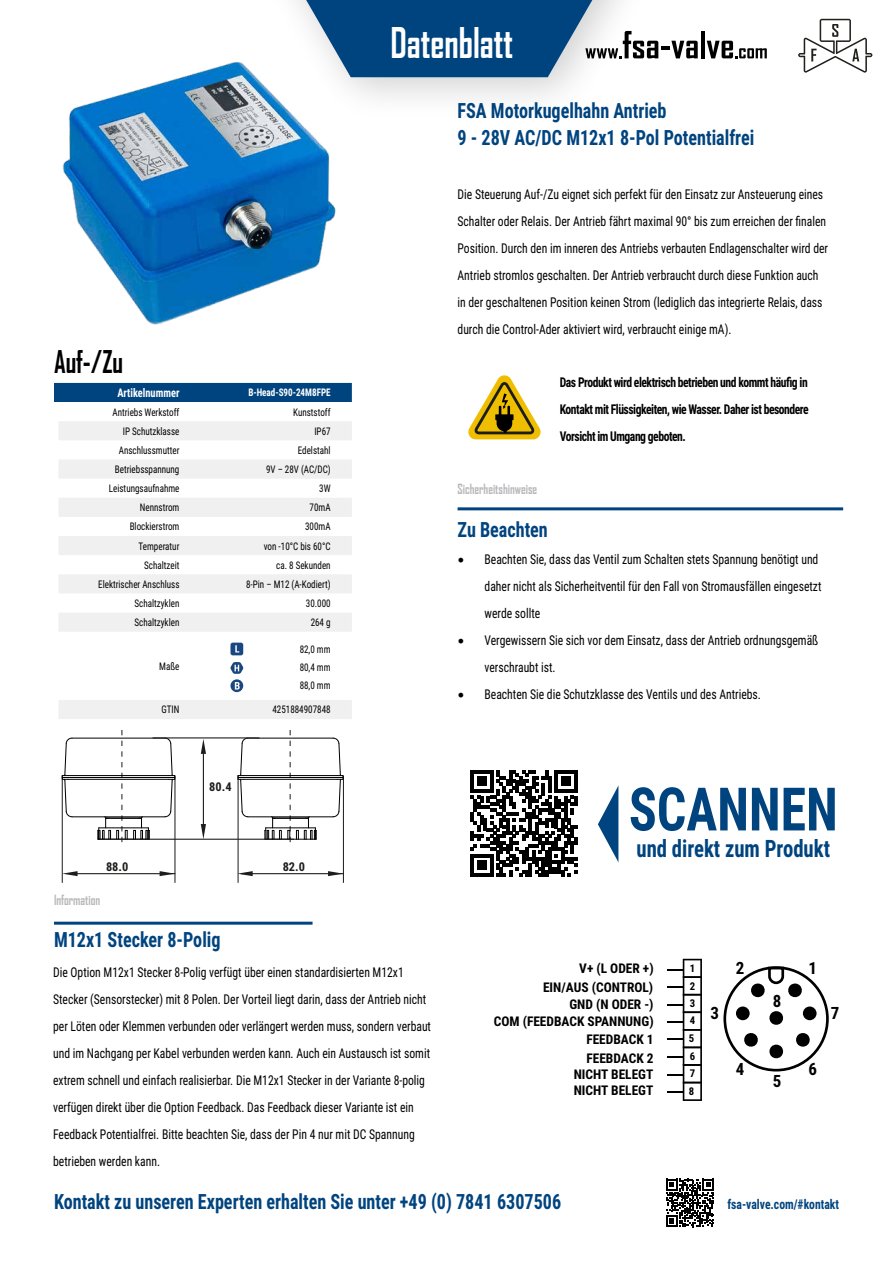
<style>
.page{position:relative;width:893px;height:1263px;background:#fff}
.page>*{position:absolute;margin:0;border:0;box-sizing:border-box;transform-origin:0 0}
.t1{font:700 60px "Roboto Condensed";color:#00447f;scale:.86 1}
.t2{font:700 40.5px "Agency FB";color:#fff;scale:.86 1}
.t3{font:700 30px "Agency FB";color:#000;scale:.86 1}
.t4{font:700 24px "Roboto Condensed";color:#00447f;scale:.86 1}
.t5{font:700 21px/27px "Roboto Condensed";color:#00447f;scale:.86 1}
.t6{font:700 16.95px "Roboto Condensed";color:#000}
.t7{font:13.5px/27px "Roboto Condensed";color:#000;scale:.86 1}
.t8{font:700 13.5px/27px "Roboto Condensed";letter-spacing:-.04em;color:#000;text-align:justify;scale:.86 1}
.t9{font:700 13.5px "Agency FB";color:#b8b7ba;scale:.86 1}
.t10{font:700 13.5px "Roboto Condensed";color:#00447f;scale:.86 1}
.t11{font:700 13.35px/18.5px "Roboto Condensed";color:#000}
.t12{font:700 12.15px "Roboto Condensed";color:#1d1d1b}
.t13{font:700 12px "Roboto Condensed";color:#fff;scale:.86 1}
.t14{font:700 10.65px "Roboto Condensed";color:#000}
.t15{font:10.5px/18px "Roboto Condensed";color:#000;text-align:justify;scale:.86 1}
.t16{font:700 10.5px "Roboto Condensed";color:#fff;scale:.86 1}
.s1{font-family:"Minion Pro";font-size:18px}
</style>
<div class="page">
<img style="left:62px;top:64px;width:274px;height:261px">
<svg style="left:470px;top:770px;width:107px;height:107px"></svg>
<svg style="left:598px;top:786px;width:20px;height:76px"></svg>
<svg style="left:468px;top:375px;width:73px;height:64px"></svg>
<hr style="left:458px;top:507px;width:385px;height:3px;background:#00447f">
<hr style="left:701px;top:31px;width:4px;height:27px;background:#000">
<svg style="left:707px;top:41px;width:60px;height:17px"></svg>
<svg style="left:798px;top:19px;width:74px;height:54px"></svg>
<div style="left:227px;top:0;width:461px;height:122px;background:#000;opacity:.19"></div>
<svg style="left:306px;top:0;width:392px;height:77px"></svg>
<svg style="left:666px;top:1179px;width:48px;height:48px"></svg>
<div style="left:54px;top:383px;width:298px;height:19px;background:#00447f"></div>
<svg style="left:59px;top:421px;width:293px;height:298px"></svg>
<svg style="left:230px;top:643px;width:13px;height:12px"></svg>
<svg style="left:230px;top:662px;width:13px;height:30px"></svg>
<hr style="left:54px;top:922px;width:259px;height:3px;background:#00447f">
<svg style="left:667px;top:959px;width:35px;height:142px"></svg>
<div style="left:723px;top:966px;width:106px;height:105px;border:3px solid #000;border-radius:50%"></div>
<div style="left:736px;top:1006px;width:14px;height:14px;background:#000;border-radius:50%"></div>
<div style="left:803px;top:1006px;width:13px;height:14px;background:#000;border-radius:50%"></div>
<svg style="left:796px;top:1033px;width:14px;height:14px"></svg>
<svg style="left:769px;top:1011px;width:15px;height:14px"></svg>
<svg style="left:769px;top:1044px;width:15px;height:15px"></svg>
<svg style="left:744px;top:1033px;width:14px;height:14px"></svg>
<svg style="left:750px;top:966px;width:53px;height:32px"></svg>
<hr style="left:343px;top:776px;width:1px;height:106px;background:#1d1d1b">
<hr style="left:238px;top:776px;width:1px;height:106px;background:#1d1d1b">
<hr style="left:241px;top:873px;width:102px;height:1px;background:#1d1d1b">
<svg style="left:328px;top:871px;width:15px;height:5px"></svg>
<svg style="left:237px;top:871px;width:16px;height:5px"></svg>
<hr style="left:174px;top:776px;width:1px;height:106px;background:#1d1d1b">
<hr style="left:62px;top:776px;width:1px;height:106px;background:#1d1d1b">
<hr style="left:73px;top:873px;width:102px;height:1px;background:#1d1d1b">
<svg style="left:160px;top:871px;width:15px;height:5px"></svg>
<svg style="left:62px;top:871px;width:16px;height:5px"></svg>
<hr style="left:72px;top:816px;width:93px;height:1px;background:#000">
<hr style="left:68px;top:779px;width:101px;height:1px;background:#000">
<hr style="left:72px;top:738px;width:93px;height:1px;background:#000">
<svg style="left:164px;top:738px;width:12px;height:80px"></svg>
<svg style="left:61px;top:737px;width:12px;height:81px"></svg>
<hr style="left:68px;top:775px;width:101px;height:1px;background:#000">
<hr style="left:68px;top:777px;width:101px;height:1px;background:#000">
<svg style="left:97px;top:730px;width:53px;height:113px"></svg>
<hr style="left:248px;top:816px;width:85px;height:1px;background:#000">
<hr style="left:244px;top:779px;width:93px;height:1px;background:#000">
<hr style="left:248px;top:738px;width:85px;height:1px;background:#000">
<svg style="left:332px;top:737px;width:12px;height:81px"></svg>
<svg style="left:237px;top:738px;width:12px;height:80px"></svg>
<hr style="left:244px;top:775px;width:93px;height:1px;background:#000">
<hr style="left:244px;top:777px;width:93px;height:1px;background:#000">
<svg style="left:264px;top:730px;width:53px;height:113px"></svg>
<hr style="left:153px;top:737px;width:106px;height:1px;background:#1d1d1b">
<hr style="left:100px;top:839px;width:194px;height:1px;background:#1d1d1b">
<hr style="left:203px;top:754px;width:1px;height:76px;background:#1d1d1b">
<svg style="left:201px;top:739px;width:5px;height:15px"></svg>
<svg style="left:201px;top:824px;width:5px;height:15px"></svg>
<h2 class="t2" style="left:391px;top:18px;width:144px">Datenblatt</h2>
<h3 class="t3" style="left:54px;top:343px;width:82px">Auf-/Zu</h3>
<p class="t13" style="left:117px;top:384px;width:74px">Artikelnummer</p>
<p class="t16" style="left:248px;top:385px;width:97px">B-Head-S90-24M8FPE</p>
<p class="t15" style="left:113px;top:402px;width:79px">Antriebs Werkstoff</p>
<p class="t15" style="left:293px;top:402px;width:45px">Kunststoff</p>
<p class="t15" style="left:123px;top:422px;width:67px">IP Schutzklasse</p>
<p class="t15" style="left:314px;top:422px;width:20px">IP67</p>
<p class="t15" style="left:119px;top:441px;width:72px">Anschlussmutter</p>
<p class="t15" style="left:298px;top:441px;width:40px">Edelstahl</p>
<p class="t15" style="left:115px;top:460px;width:76px">Betriebsspannung</p>
<p class="t15" style="left:266px;top:460px;width:77px">9V – 28V (AC/DC)</p>
<p class="t15" style="left:109px;top:479px;width:84px">Leistungsaufnahme</p>
<p class="t15" style="left:319px;top:479px;width:15px">3W</p>
<p class="t15" style="left:140px;top:498px;width:47px">Nennstrom</p>
<p class="t15" style="left:310px;top:498px;width:26px">70mA</p>
<p class="t15" style="left:130px;top:517px;width:59px">Blockierstrom</p>
<p class="t15" style="left:305px;top:517px;width:31px">300mA</p>
<p class="t15" style="left:139px;top:536px;width:49px">Temperatur</p>
<p class="t15" style="left:264px;top:536px;width:79px">von -10°C bis 60°C</p>
<p class="t15" style="left:144px;top:555px;width:42px">Schaltzeit</p>
<p class="t15" style="left:276px;top:555px;width:65px">ca. 8 Sekunden</p>
<p class="t15" style="left:98px;top:575px;width:96px">Elektrischer Anschluss</p>
<p class="t15" style="left:246px;top:575px;width:100px">8-Pin – M12 (A-Kodiert)</p>
<p class="t15" style="left:135px;top:594px;width:54px">Schaltzyklen</p>
<p class="t15" style="left:306px;top:594px;width:30px">30.000</p>
<p class="t15" style="left:135px;top:613px;width:54px">Schaltzyklen</p>
<p class="t15" style="left:311px;top:613px;width:25px">264 g</p>
<p class="t15" style="left:159px;top:657px;width:25px">Maße</p>
<p class="t15" style="left:300px;top:640px;width:37px">82,0 mm 80,4 mm 88,0 mm</p>
<p class="t15" style="left:161px;top:700px;width:22px">GTIN</p>
<p class="t15" style="left:272px;top:700px;width:69px">4251884907848</p>
<h3 class="t5" style="left:458px;top:96px;width:347px">FSA Motorkugelhahn Antrieb<br>9 - 28V AC/DC M12x1 8-Pol Potentialfrei</h3>
<p class="t7" style="left:458px;top:180px;width:432px">Die Steuerung Auf-/Zu eignet sich perfekt für den Einsatz zur Ansteuerung eines Schalter oder Relais. Der Antrieb fährt maximal 90° bis zum erreichen der finalen Position. Durch den im inneren des Antriebs verbauten Endlagenschalter wird der Antrieb stromlos geschalten. Der Antrieb verbraucht durch diese Funktion auch in der geschaltenen Position keinen Strom (lediglich das integrierte Relais, dass durch die Control-Ader aktiviert wird, verbraucht einige mA).</p>
<p class="t8" style="left:560px;top:368px;width:291px">Das Produkt wird elektrisch betrieben und kommt häufig in Kontakt mit Flüssigkeiten, wie Wasser. Daher ist besondere Vorsicht im Umgang geboten.</p>
<p class="t9" style="left:458px;top:481px;width:94px">Sicherheitshinweise</p>
<h3 class="t5" style="left:458px;top:516px;width:107px">Zu Beachten</h3>
<p class="t7" style="left:485px;top:546px;width:393px;text-indent:-27px"><span class="s1">•</span> Beachten Sie, dass das Ventil zum Schalten stets Spannung benötigt und daher nicht als Sicherheitventil für den Fall von Stromausfällen eingesetzt werde sollte</p>
<p class="t7" style="left:485px;top:627px;width:390px;text-indent:-27px"><span class="s1">•</span> Vergewissern Sie sich vor dem Einsatz, dass der Antrieb ordnungsgemäß verschraubt ist.</p>
<p class="t7" style="left:458px;top:681px;width:354px"><span class="s1">•</span> Beachten Sie die Schutzklasse des Ventils und des Antriebs.</p>
<p class="t12" style="left:209px;top:778px;width:24px">80.4</p>
<p class="t12" style="left:106px;top:858px;width:24px">88.0</p>
<p class="t12" style="left:283px;top:858px;width:24px">82.0</p>
<p class="t9" style="left:54px;top:892px;width:55px">Information</p>
<h3 class="t5" style="left:54px;top:925px;width:195px">M12x1 Stecker 8-Polig</h3>
<p class="t7" style="left:53px;top:958px;width:441px">Die Option M12x1 Stecker 8-Polig verfügt über einen standardisierten M12x1<br>Stecker (Sensorstecker) mit 8 Polen. Der Vorteil liegt darin, dass der Antrieb nicht per Löten oder Klemmen verbunden oder verlängert werden muss, sondern verbaut und im Nachgang per Kabel verbunden werden kann. Auch ein Austausch ist somit extrem schnell und einfach realisierbar. Die M12x1 Stecker in der Variante 8-polig verfügen direkt über die Option Feedback. Das Feedback dieser Variante ist ein Feedback Potentialfrei. Bitte beachten Sie, dass der Pin 4 nur mit DC Spannung betrieben werden kann.</p>
<h1 class="t1" style="left:629px;top:767px;width:244px">SCANNEN</h1>
<h3 class="t4" style="left:636px;top:832px;width:227px">und direkt zum Produkt</h3>
<p class="t11" style="left:543px;top:959px;width:112px;text-align:right">V+ (L ODER +)<br>EIN/AUS (CONTROL)</p>
<p class="t11" style="left:494px;top:1012px;width:161px">COM (FEEDBACK SPANNUNG)</p>
<p class="t11" style="left:569px;top:995px;width:86px">GND (N ODER -)</p>
<p class="t11" style="left:586px;top:1029px;width:69px">FEEDBACK 1<br>FEEBDACK 2</p>
<p class="t11" style="left:574px;top:1066px;width:81px;line-height:15.6px">NICHT BELEGT<br>NICHT BELEGT</p>
<p class="t14" style="left:690px;top:961px;width:7px">1</p>
<p class="t14" style="left:690px;top:979px;width:7px">2</p>
<p class="t14" style="left:690px;top:995px;width:7px">3</p>
<p class="t14" style="left:690px;top:1013px;width:7px">4</p>
<p class="t14" style="left:690px;top:1048px;width:7px">6</p>
<p class="t14" style="left:689px;top:1083px;width:7px">8</p>
<p class="t14" style="left:689px;top:1030px;width:7px">5</p>
<p class="t14" style="left:690px;top:1066px;width:7px">7</p>
<p class="t6" style="left:736px;top:956px;width:10px">2</p>
<p class="t6" style="left:808px;top:956px;width:10px">1</p>
<p class="t6" style="left:773px;top:988px;width:10px">8</p>
<p class="t6" style="left:711px;top:1001px;width:10px">3</p>
<p class="t6" style="left:831px;top:1001px;width:10px">7</p>
<p class="t6" style="left:736px;top:1057px;width:10px">4</p>
<p class="t6" style="left:808px;top:1057px;width:10px">6</p>
<p class="t6" style="left:773px;top:1069px;width:10px">5</p>
<h3 class="t5" style="left:54px;top:1187px;width:591px">Kontakt zu unseren Experten erhalten Sie unter +49 (0) 7841 6307506</h3>
<p class="t10" style="left:727px;top:1195px;width:131px">fsa-valve.com/#kontakt</p>
</div>
